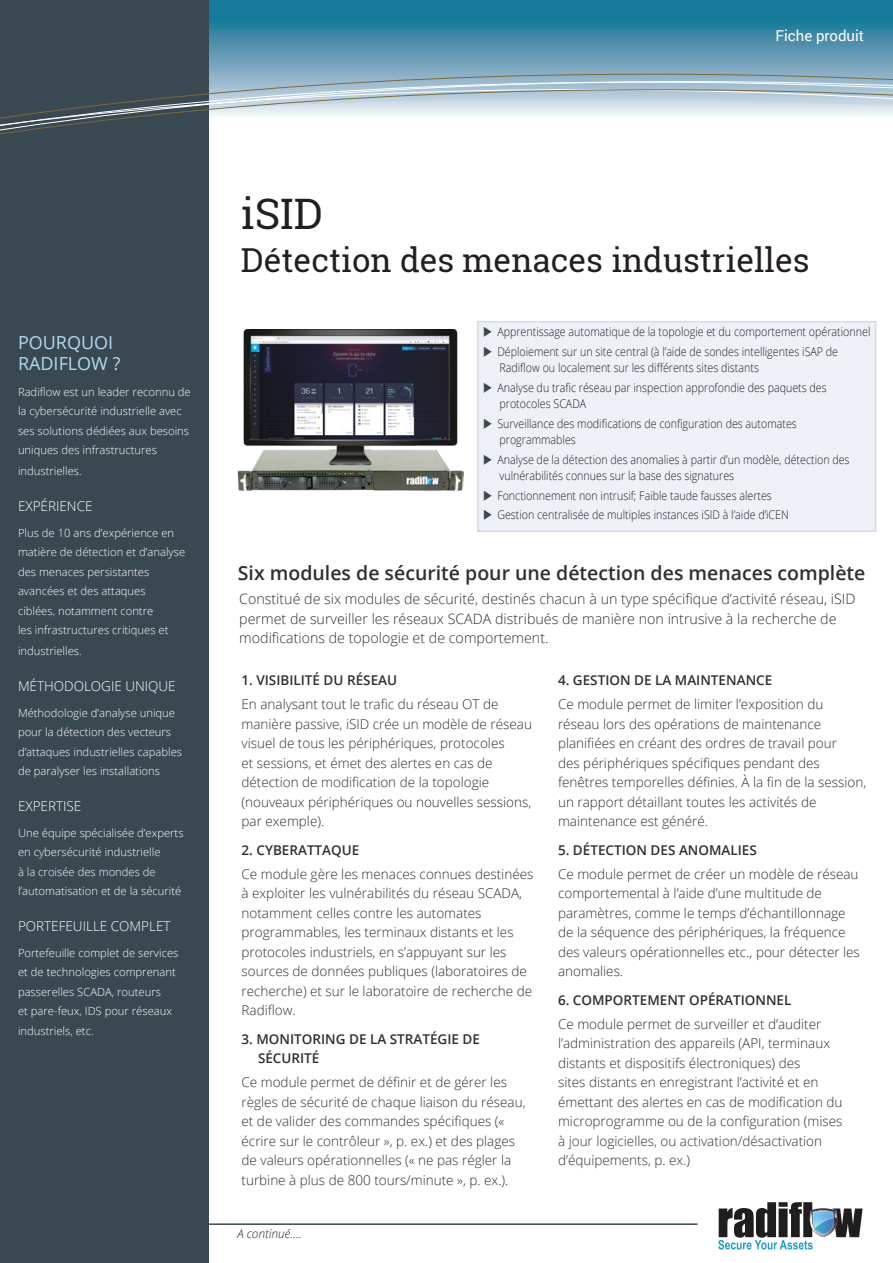
<style>
.page{position:relative;width:893px;height:1263px;background:#fff}
.page>*{position:absolute;margin:0;border:0;box-sizing:border-box;transform-origin:0 0}
.Page_Header{font:42px "Roboto Slab";color:#231f20}
.Page_Header-2{font:33px "Roboto Slab";color:#231f20}
.t1{font:600 19.5px "Open Sans";color:#302e2f}
.t2{font:18px/21px "Open Sans";color:#b3d9f2}
.t3{font:15px "Roboto";color:#fff}
.t4{font:300 14.25px/19.5px "Open Sans";color:#302e2f}
.DS_features_bullets{font:300 13.5px/19.5px "Open Sans";color:#302e2f}
.t5{font:600 13.5px/19.5px "Open Sans";color:#302e2f}
.t6{font:300 13.5px "Open Sans";color:#fff}
.DS_features_bullets-2{font:300 12px/16.5px "Open Sans";color:#231f20;scale:.89 1}
.DS_features_bullets-3{font:italic 300 12px "Open Sans";color:#231f20}
.t7{font:300 11.25px/19.5px "Open Sans";color:#fff}
.s1{color:#394851}
</style>
<div class="page">
<div style="left:208px;top:0;width:685px;height:21px;background:#167a9a"></div>
<div style="left:0;top:0;width:208px;height:1263px;background:#394851"></div>
<div style="left:208px;top:21px;width:685px;height:8px;background:#207e9d"></div>
<svg style="left:208px;top:29px;width:685px;height:8px;background:#3885a3"></svg>
<svg style="left:0;top:37px;width:893px;height:105px"></svg>
<div style="left:477px;top:321px;width:399px;height:211px;background:#edf1f7;border:2px solid #d0dae8"></div>
<svg style="left:718px;top:1202px;width:145px;height:47px"></svg>
<hr style="left:0;top:1223px;width:698px;height:2px;background:#394851">
<img style="left:237px;top:329px;width:226px;height:162px">
<p class="t3" style="left:775px;top:25px;width:90px">Fiche produit</p>
<p class="t2" style="left:18px;top:332px;width:104px">POURQUOI<br>RADIFLOW ?</p>
<p class="t7" style="left:18px;top:382px;width:174px">Radiflow est un leader reconnu de la cybersécurité industrielle avec ses solutions dédiées aux besoins uniques des infrastructures</p>
<p class="t7" style="left:18px;top:461px;width:65px">industrielles.</p>
<p class="t6" style="left:18px;top:497px;width:76px">EXPÉRIENCE</p>
<p class="t7" style="left:18px;top:523px;width:169px">Plus de 10 ans d’expérience en matière de détection et d’analyse des menaces persistantes avancées et des attaques ciblées, notamment contre<br>les infrastructures critiques et</p>
<p class="t7" style="left:18px;top:641px;width:65px">industrielles.</p>
<p class="t6" style="left:18px;top:677px;width:159px">MÉTHODOLOGIE UNIQUE</p>
<p class="t7" style="left:18px;top:703px;width:166px">Méthodologie d’analyse unique pour la détection des vecteurs d’attaques industrielles capables de paralyser les installations</p>
<p class="t6" style="left:18px;top:797px;width:65px">EXPERTISE</p>
<p class="t7" style="left:18px;top:823px;width:167px">Une équipe spécialisée d’experts en cybersécurité industrielle<br>à la croisée des mondes de l’automatisation et de la sécurité</p>
<p class="t6" style="left:18px;top:917px;width:154px">PORTEFEUILLE COMPLET</p>
<p class="t7" style="left:18px;top:943px;width:162px">Portefeuille complet de services et de technologies comprenant passerelles SCADA, routeurs<br>et pare-feux, IDS pour réseaux industriels, etc.</p>
<p class="Page_Header" style="left:241px;top:185px;width:84px">iSID</p>
<p class="Page_Header-2" style="left:241px;top:237px;width:570px">Détection des menaces industrielles</p>
<p class="DS_features_bullets-2" style="left:492px;top:323px;width:426px"><span class="s1">X</span> Apprentissage automatique de la topologie et du comportement opérationnel</p>
<p class="DS_features_bullets-2" style="left:500px;top:343px;width:382px;text-indent:-7px"><span class="s1">X</span> Déploiement sur un site central (à l’aide de sondes intelligentes iSAP de<br>Radiflow ou localement sur les différents sites distants</p>
<p class="DS_features_bullets-2" style="left:500px;top:379px;width:369px;text-indent:-7px"><span class="s1">X</span> Analyse du trafic réseau par inspection approfondie des paquets des protocoles SCADA</p>
<p class="DS_features_bullets-2" style="left:500px;top:415px;width:336px;text-indent:-7px"><span class="s1">X</span> Surveillance des modifications de configuration des automates programmables</p>
<p class="DS_features_bullets-2" style="left:500px;top:451px;width:395px;text-indent:-7px"><span class="s1">X</span> Analyse de la détection des anomalies à partir d’un modèle, détection des vulnérabilités connues sur la base des signatures</p>
<p class="DS_features_bullets-2" style="left:492px;top:487px;width:316px"><span class="s1">X</span> Fonctionnement non intrusif; Faible taude fausses alertes</p>
<p class="DS_features_bullets-2" style="left:492px;top:506px;width:335px"><span class="s1">X</span> Gestion centralisée de multiples instances iSID à l’aide d’iCEN</p>
<p class="t1" style="left:238px;top:559px;width:629px">Six modules de sécurité pour une détection des menaces complète</p>
<p class="t4" style="left:239px;top:589px;width:618px">Constitué de six modules de sécurité, destinés chacun à un type spécifique d’activité réseau, iSID permet de surveiller les réseaux SCADA distribués de manière non intrusive à la recherche de modifications de topologie et de comportement.</p>
<p class="t5" style="left:242px;top:670px;width:157px">1. VISIBILITÉ DU RÉSEAU</p>
<p class="DS_features_bullets" style="left:242px;top:694px;width:292px">En analysant tout le trafic du réseau OT de manière passive, iSID crée un modèle de réseau visuel de tous les périphériques, protocoles<br>et sessions, et émet des alertes en cas de détection de modification de la topologie (nouveaux périphériques ou nouvelles sessions, par exemple).</p>
<p class="t5" style="left:242px;top:840px;width:119px">2. CYBERATTAQUE</p>
<p class="DS_features_bullets" style="left:242px;top:864px;width:293px">Ce module gère les menaces connues destinées à exploiter les vulnérabilités du réseau SCADA, notamment celles contre les automates programmables, les terminaux distants et les protocoles industriels, en s’appuyant sur les sources de données publiques (laboratoires de recherche) et sur le laboratoire de recherche de Radiflow.</p>
<p class="t5" style="left:258px;top:1029px;width:223px;text-indent:-16px">3. MONITORING DE LA STRATÉGIE DE<br>SÉCURITÉ</p>
<p class="DS_features_bullets" style="left:242px;top:1072px;width:286px">Ce module permet de définir et de gérer les règles de sécurité de chaque liaison du réseau, et de valider des commandes spécifiques (« écrire sur le contrôleur », p. ex.) et des plages de valeurs opérationnelles (« ne pas régler la turbine à plus de 800 tours/minute », p. ex.).</p>
<p class="DS_features_bullets-3" style="left:237px;top:1225px;width:66px">A continué....</p>
<p class="t5" style="left:558px;top:670px;width:216px">4. GESTION DE LA MAINTENANCE</p>
<p class="DS_features_bullets" style="left:558px;top:694px;width:310px">Ce module permet de limiter l’exposition du réseau lors des opérations de maintenance planifiées en créant des ordres de travail pour<br>des périphériques spécifiques pendant des fenêtres temporelles définies. À la fin de la session, un rapport détaillant toutes les activités de maintenance est généré.</p>
<p class="t5" style="left:558px;top:840px;width:200px">5. DÉTECTION DES ANOMALIES</p>
<p class="DS_features_bullets" style="left:558px;top:864px;width:303px">Ce module permet de créer un modèle de réseau comportemental à l’aide d’une multitude de paramètres, comme le temps d’échantillonnage de la séquence des périphériques, la fréquence des valeurs opérationnelles etc., pour détecter les anomalies.</p>
<p class="t5" style="left:558px;top:990px;width:235px">6. COMPORTEMENT OPÉRATIONNEL</p>
<p class="DS_features_bullets" style="left:558px;top:1014px;width:286px">Ce module permet de surveiller et d’auditer l’administration des appareils (API, terminaux distants et dispositifs électroniques) des<br>sites distants en enregistrant l’activité et en émettant des alertes en cas de modification du microprogramme ou de la configuration (mises à jour logicielles, ou activation/désactivation d’équipements, p. ex.)</p>
</div>
